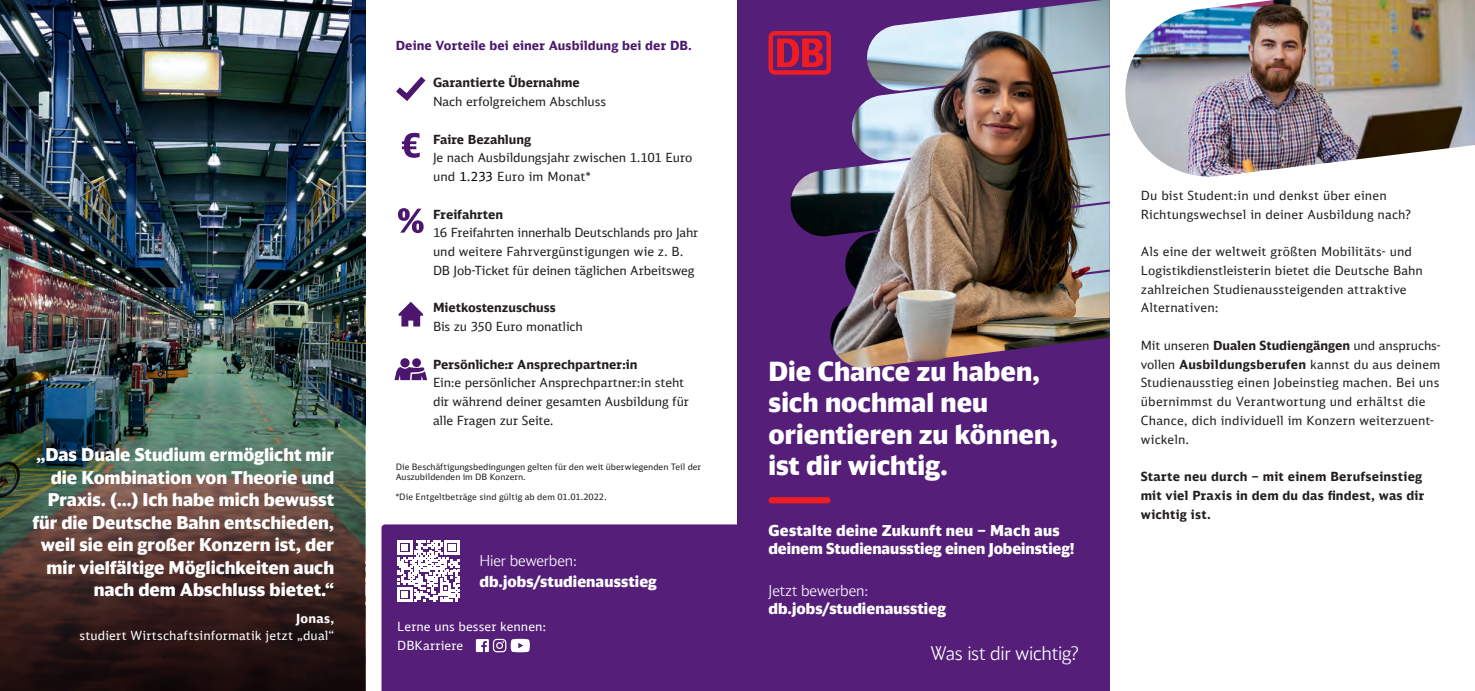
<style>
.page{position:relative;width:1475px;height:691px;background:#fff}
.page>*{position:absolute;margin:0;border:0;box-sizing:border-box;transform-origin:0 0}
.HL_25pt_Weiß{font:900 26.25px/31.5px "DB Head";color:#fff}
.Was_ist_Dir_wichtig{font:300 18.75px "DB Head";letter-spacing:-.015em;color:#fff}
.t1{font:900 17.5px/22.5px "DB Head";color:#fff;text-align:right}
.SL_Weiß{font:900 15px/18px "DB Head";color:#fff}
.CTA_Weiß{font:300 15px "DB Head";letter-spacing:-.01em;color:#fff}
.CTA_Weiß-2{font:900 15px "DB Head";letter-spacing:.005em;color:#fff}
.URL_Weiß{font:900 15px "DB Head";letter-spacing:.005em;color:#fff}
.t2{font:12.5px/18.8px "DB Sans";letter-spacing:.005em;color:#231f20}
.t3{font:700 12.5px/18.8px "DB Sans";letter-spacing:.02em;color:#231f20}
.Fließtext_Regular_We{font:12.5px/18.8px "DB Sans";letter-spacing:.01em;color:#fff}
.t4{font:700 12.5px "DB Sans";letter-spacing:.01em;color:#4c166e}
.t5{font:12.5px/18.8px "DB Sans";letter-spacing:-.015em;color:#231f20}
.t6{font:700 12.5px "DB Sans";letter-spacing:.02em;color:#fff}
.t7{font:8.75px/10px "DB Sans";color:#231f20}
.s1{font-weight:700}
.s2{color:#000}
</style>
<div class="page">
<img style="left:0;top:0;width:365px;height:181px">
<img style="left:0;top:181px;width:365px;height:510px">
<div style="left:737px;top:0;width:372px;height:691px;background:#541e79"></div>
<div style="left:768px;top:497px;width:62px;height:6px;background:#ee1d23;border-radius:3px"></div>
<svg style="left:768px;top:31px;width:20px;height:44px"></svg>
<img style="left:788px;top:0;width:321px;height:353px">
<img style="left:1125px;top:0;width:349px;height:177px">
<img style="left:836px;top:0;width:267px;height:368px">
<svg style="left:396px;top:77px;width:29px;height:24px"></svg>
<svg style="left:402px;top:133px;width:17px;height:25px"></svg>
<svg style="left:398px;top:208px;width:25px;height:25px"></svg>
<svg style="left:398px;top:302px;width:25px;height:25px"></svg>
<svg style="left:394px;top:367px;width:33px;height:13px"></svg>
<div style="left:400px;top:358px;width:9px;height:9px;background:#4c166e;border-radius:50%"></div>
<div style="left:412px;top:358px;width:9px;height:9px;background:#4c166e;border-radius:50%"></div>
<div style="left:381px;top:524px;width:356px;height:167px;background:#541e79"></div>
<svg style="left:476px;top:639px;width:53px;height:13px"></svg>
<svg style="left:397px;top:540px;width:62px;height:62px"></svg>
<svg style="left:365px;top:561px;width:1px;height:44px"></svg>
<p class="t1" style="left:32px;top:443px;width:303px">„Das Duale Studium ermöglicht mir die Kombination von Theorie und Praxis. (…) Ich habe mich bewusst für die Deutsche Bahn entschieden, weil sie ein großer Konzern ist, der mir vielfältige Möglichkeiten auch nach dem Abschluss bietet.“</p>
<p class="t6" style="left:296px;top:610px;width:39px">Jonas,</p>
<p class="Fließtext_Regular_We" style="left:79px;top:626px;width:256px">studiert Wirtschaftsinformatik jetzt „dual“</p>
<p class="t4" style="left:396px;top:37px;width:297px">Deine Vorteile bei einer Ausbildung bei der DB.</p>
<p class="t2" style="left:433px;top:73px;width:174px"><span class="s1">Garantierte Übernahme<br></span>Nach erfolgreichem Abschluss</p>
<p class="t2" style="left:433px;top:129px;width:261px"><span class="s1">Faire Bezahlung<br></span>Je nach Ausbildungsjahr zwischen 1.101 Euro und <span class="s2">1.233</span> Euro im Monat*</p>
<p class="t2" style="left:433px;top:204px;width:267px"><span class="s1">Freifahrten<br></span>16 Freifahrten innerhalb Deutschlands pro Jahr und weitere Fahrvergünstigungen wie z. B.<br>DB Job-Ticket für deinen täglichen Arbeitsweg</p>
<p class="t5" style="left:433px;top:298px;width:151px"><span class="s1">Mietkostenzuschuss<br></span>Bis zu 350 Euro monatlich</p>
<p class="t2" style="left:433px;top:354px;width:257px"><span class="s1">Persönliche:r Ansprechpartner:in<br></span>Ein:e persönlicher Ansprechpartner:in steht dir während deiner gesamten Ausbildung für alle Fragen zur Seite.</p>
<p class="t7" style="left:396px;top:462px;width:307px">Die Beschäftigungsbedingungen gelten für den weit überwiegenden Teil der<br>Auszubildenden im DB Konzern.</p>
<p class="t7" style="left:396px;top:492px;width:212px">*Die Entgeltbeträge sind gültig ab dem 01.01.2022.</p>
<p class="CTA_Weiß" style="left:479px;top:551px;width:99px">Hier bewerben:</p>
<p class="URL_Weiß" style="left:479px;top:572px;width:179px">db.jobs/studienausstieg</p>
<p class="Fließtext_Regular_We" style="left:397px;top:617px;width:150px">Lerne uns besser kennen:<br>DBKarriere</p>
<p class="HL_25pt_Weiß" style="left:768px;top:355px;width:291px">Die Chance zu haben, sich nochmal neu orientieren zu können, ist dir wichtig.</p>
<p class="SL_Weiß" style="left:768px;top:521px;width:307px">Gestalte deine Zukunft neu – Mach aus deinem Studienausstieg einen Jobeinstieg!</p>
<p class="CTA_Weiß" style="left:768px;top:582px;width:101px">Jetzt bewerben:</p>
<p class="CTA_Weiß-2" style="left:768px;top:599px;width:179px">db.jobs/studienausstieg</p>
<p class="Was_ist_Dir_wichtig" style="left:930px;top:642px;width:150px">Was ist dir wichtig?</p>
<p class="t2" style="left:1140px;top:186px;width:271px">Du bist Student:in und denkst über einen<br>Richtungswechsel in deiner Ausbildung nach?</p>
<p class="t2" style="left:1140px;top:242px;width:284px">Als eine der weltweit größten Mobilitäts- und Logistikdienstleisterin bietet die Deutsche Bahn zahlreichen Studienaussteigenden attraktive Alternativen:</p>
<p class="t2" style="left:1140px;top:336px;width:301px">Mit unseren <span class="s1">Dualen Studiengängen</span> und anspruchs&shy;vollen <span class="s1">Ausbildungsberufen</span> kannst du aus deinem Studienausstieg einen Jobeinstieg machen. Bei uns übernimmst du Verantwortung und erhältst die Chance, dich individuell im Konzern weiterzuent&shy;wickeln.</p>
<p class="t3" style="left:1140px;top:467px;width:285px">Starte neu durch – mit einem Berufseinstieg mit viel Praxis in dem du das findest, was dir wichtig ist.</p>
</div>
